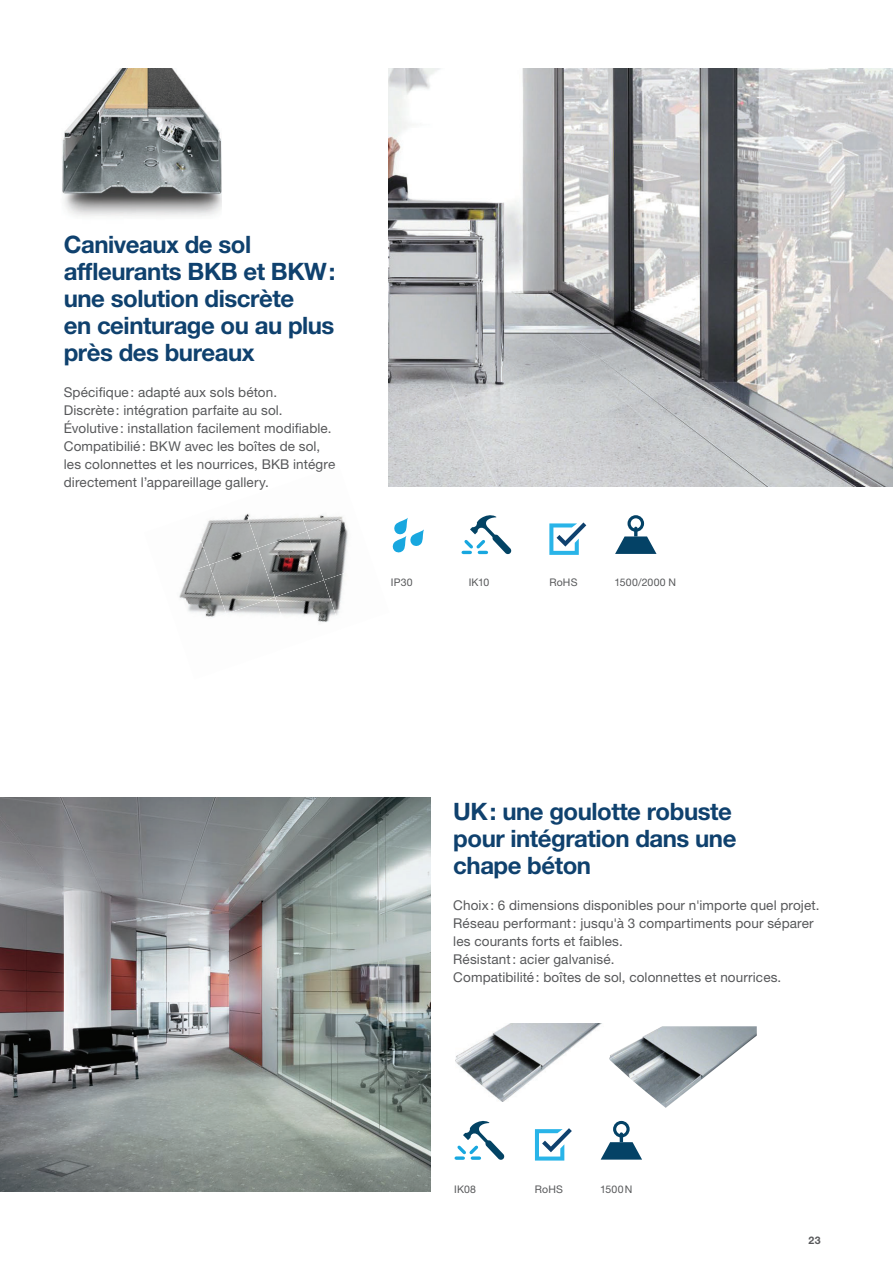
<style>
.page{position:relative;width:893px;height:1263px;background:#fff}
.page>*{position:absolute;margin:0;border:0;box-sizing:border-box;transform-origin:0 0}
.t1{font:700 24px/27px "Helvetica Neue LTW1 G";letter-spacing:-.02em;color:#0f416e}
.t2{font:13.5px/18px "Helvetica Neue LTW1 G";letter-spacing:.01em;color:#57585a}
.t3{font:10.5px "Helvetica Neue LTW1 G";letter-spacing:.015em;color:#57585a}
.t4{font:700 10.5px "Helvetica Neue LTW1 G";color:#57585a}
</style>
<div class="page">
<img style="left:0;top:797px;width:431px;height:394px">
<img style="left:62px;top:68px;width:159px;height:148px">
<img style="left:455px;top:1023px;width:147px;height:78px">
<img style="left:609px;top:1026px;width:148px;height:82px">
<img style="left:389px;top:68px;width:504px;height:419px">
<svg style="left:549px;top:522px;width:37px;height:33px"></svg>
<svg style="left:392px;top:518px;width:32px;height:35px"></svg>
<svg style="left:461px;top:515px;width:51px;height:39px"></svg>
<svg style="left:615px;top:515px;width:41px;height:39px"></svg>
<svg style="left:535px;top:1128px;width:37px;height:32px"></svg>
<svg style="left:454px;top:1121px;width:51px;height:39px"></svg>
<svg style="left:601px;top:1121px;width:41px;height:38px"></svg>
<img style="left:192px;top:519px;width:49px;height:46px">
<img style="left:241px;top:513px;width:49px;height:35px">
<img style="left:290px;top:517px;width:17px;height:14px">
<img style="left:179px;top:565px;width:30px;height:49px">
<img style="left:209px;top:548px;width:49px;height:66px">
<img style="left:258px;top:531px;width:49px;height:66px">
<img style="left:307px;top:514px;width:41px;height:66px">
<img style="left:205px;top:614px;width:11px;height:4px">
<img style="left:226px;top:597px;width:49px;height:18px">
<img style="left:275px;top:580px;width:49px;height:42px">
<img style="left:324px;top:563px;width:24px;height:59px">
<h1 class="t1" style="left:64px;top:233px;width:273px">Caniveaux de sol affleurants BKB et BKW : une solution discrète<br>en ceinturage ou au plus près des bureaux</h1>
<p class="t2" style="left:64px;top:384px;width:273px">Spécifique : adapté aux sols béton.<br>Discrète : intégration parfaite au sol.<br>Évolutive : installation facilement modifiable.<br>Compatibilié : BKW avec les boîtes de sol, les colonnettes et les nourrices, BKB intégre directement l’appareillage gallery.</p>
<p class="t3" style="left:391px;top:578px;width:23px">IP30</p>
<p class="t3" style="left:469px;top:578px;width:22px">IK10</p>
<p class="t3" style="left:549px;top:578px;width:30px">RoHS</p>
<p class="t3" style="left:615px;top:578px;width:63px">1500/2000 N</p>
<h1 class="t1" style="left:453px;top:800px;width:285px">UK : une goulotte robuste pour intégration dans une chape béton</h1>
<p class="t2" style="left:453px;top:897px;width:368px">Choix : 6 dimensions disponibles pour n'importe quel projet.<br>Réseau performant : jusqu'à 3 compartiments pour séparer les courants forts et faibles.<br>Résistant : acier galvanisé.<br>Compatibilité : boîtes de sol, colonnettes et nourrices.</p>
<p class="t3" style="left:454px;top:1186px;width:23px">IK08</p>
<p class="t3" style="left:535px;top:1186px;width:30px">RoHS</p>
<p class="t3" style="left:600px;top:1186px;width:34px">1500 N</p>
<p class="t4" style="left:809px;top:1236px;width:14px">23</p>
</div>
